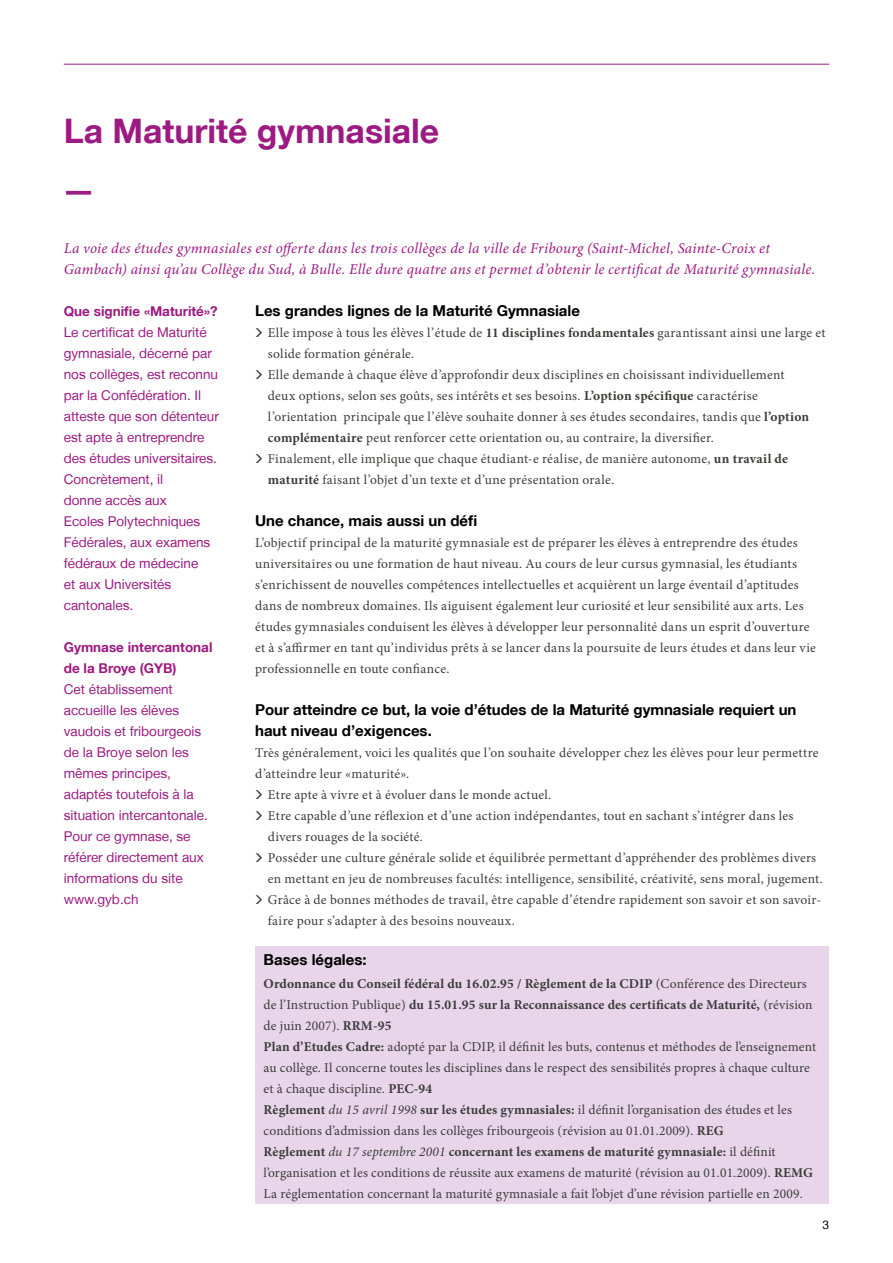
<style>
.page{position:relative;width:893px;height:1263px;background:#fff}
.page>*{position:absolute;margin:0;border:0;box-sizing:border-box;transform-origin:0 0}
.t1{font:700 33.75px/58.5px "Helvetica Neue LT";color:#9c1a81}
.t2{font:italic 15px/21px "Minion Pro";letter-spacing:.015em;color:#9c1a81}
.t3{font:700 15px/21px "Helvetica Neue LT";color:#000}
.t4{font:13.5px/21px "Minion Pro";letter-spacing:.015em;color:#3c3c3b}
.t5{font:13.5px/21px "Helvetica Neue LT";color:#9c1a81}
.t6{font:700 13.5px/21px "Helvetica Neue LT";color:#9c1a81}
.t7{font:12px "Helvetica Neue LT";color:#000}
.s1{font-weight:700}
.s2{font-style:italic}
</style>
<div class="page">
<hr style="left:64px;top:64px;width:765px;height:1px;background:#9c1a81">
<div style="left:255px;top:946px;width:573px;height:257px;background:#e8d5ea"></div>
<h1 class="t1" style="left:62px;top:101px;width:379px">La Maturité gymnasiale —</h1>
<p class="t2" style="left:64px;top:237px;width:753px">La voie des études gymnasiales est offerte dans les trois collèges de la ville de Fribourg (Saint-Michel, Sainte-Croix et<br>Gambach) ainsi qu’au Collège du Sud, à Bulle. Elle dure quatre ans et permet d’obtenir le certificat de Maturité gymnasiale.</p>
<p class="t6" style="left:64px;top:300px;width:155px">Que signifie «Maturité»?</p>
<p class="t5" style="left:64px;top:321px;width:157px">Le certificat de Maturité gymnasiale, décerné par nos collèges, est reconnu par la Confédération. Il atteste que son détenteur est apte à entreprendre des études universitaires.<br>Concrètement, il<br>donne accès aux<br>Ecoles Polytechniques<br>Fédérales, aux examens fédéraux de médecine<br>et aux Universités cantonales.</p>
<p class="t6" style="left:64px;top:636px;width:150px">Gymnase intercantonal de la Broye (GYB)</p>
<p class="t5" style="left:64px;top:678px;width:146px">Cet établissement accueille les élèves vaudois et fribourgeois de la Broye selon les mêmes principes, adaptés toutefois à la situation intercantonale.<br>Pour ce gymnase, se référer directement aux informations du site www.gyb.ch</p>
<p class="t3" style="left:255px;top:300px;width:326px">Les grandes lignes de la Maturité Gymnasiale</p>
<p class="t4" style="left:268px;top:322px;width:559px">Elle impose à tous les élèves l’étude de <span class="s1">11 disciplines fondamentales</span> garantissant ainsi une large et solide formation générale.<br>Elle demande à chaque élève d’approfondir deux disciplines en choisissant individuellement<br>deux options, selon ses goûts, ses intérêts et ses besoins. <span class="s1">L’option spécifique</span> caractérise l’orientation principale que l’élève souhaite donner à ses études secondaires, tandis que <span class="s1">l’option complémentaire</span> peut renforcer cette orientation ou, au contraire, la diversifier.<br>Finalement, elle implique que chaque étudiant-e réalise, de manière autonome, <span class="s1">un travail de maturité</span> faisant l’objet d’un texte et d’une présentation orale.</p>
<p class="t3" style="left:255px;top:510px;width:224px">Une chance, mais aussi un défi</p>
<p class="t4" style="left:255px;top:532px;width:562px">L’objectif principal de la maturité gymnasiale est de préparer les élèves à entreprendre des études universitaires ou une formation de haut niveau. Au cours de leur cursus gymnasial, les étudiants s’enrichissent de nouvelles compétences intellectuelles et acquièrent un large éventail d’aptitudes dans de nombreux domaines. Ils aiguisent également leur curiosité et leur sensibilité aux arts. Les études gymnasiales conduisent les élèves à développer leur personnalité dans un esprit d’ouverture et à s’affirmer en tant qu’individus prêts à se lancer dans la poursuite de leurs études et dans leur vie professionnelle en toute confiance.</p>
<p class="t3" style="left:255px;top:699px;width:543px">Pour atteindre ce but, la voie d’études de la Maturité gymnasiale requiert un haut niveau d’exigences.</p>
<p class="t4" style="left:255px;top:742px;width:565px">Très généralement, voici les qualités que l’on souhaite développer chez les élèves pour leur permettre</p>
<p class="t4" style="left:255px;top:763px;width:156px">d’atteindre leur «maturité».</p>
<p class="t4" style="left:268px;top:784px;width:285px">Etre apte à vivre et à évoluer dans le monde actuel.</p>
<p class="t4" style="left:268px;top:805px;width:527px">Etre capable d’une réflexion et d’une action indépendantes, tout en sachant s’intégrer dans les</p>
<p class="t4" style="left:268px;top:826px;width:157px">divers rouages de la société.</p>
<p class="t4" style="left:268px;top:847px;width:550px">Posséder une culture générale solide et équilibrée permettant d’appréhender des problèmes divers</p>
<p class="t4" style="left:268px;top:868px;width:556px">en mettant en jeu de nombreuses facultés: intelligence, sensibilité, créativité, sens moral, jugement.</p>
<p class="t4" style="left:268px;top:889px;width:555px">Grâce à de bonnes méthodes de travail, être capable d’étendre rapidement son savoir et son savoir-</p>
<p class="t4" style="left:268px;top:910px;width:248px">faire pour s’adapter à des besoins nouveaux.</p>
<p class="t3" style="left:264px;top:949px;width:105px">Bases légales:</p>
<p class="t4" style="left:264px;top:973px;width:554px"><span class="s1">Ordonnance du Conseil fédéral du 16.02.95 / Règlement de la CDIP</span> (Conférence des Directeurs de l’Instruction Publique) <span class="s1">du 15.01.95 sur la Reconnaissance des certificats de Maturité,</span> (révision de juin 2007). <span class="s1">RRM-95<br>Plan d’Etudes Cadre:</span> adopté par la CDIP, il définit les buts, contenus et méthodes de l’enseignement au collège. Il concerne toutes les disciplines dans le respect des sensibilités propres à chaque culture et à chaque discipline. <span class="s1">PEC-94<br>Règlement</span> <span class="s2">du 15 avril 1998</span> <span class="s1">sur les études gymnasiales:</span> il définit l’organisation des études et les conditions d’admission dans les collèges fribourgeois (révision au 01.01.2009). <span class="s1">REG<br>Règlement</span> <span class="s2">du 17 septembre 2001</span> <span class="s1">concernant les examens de maturité gymnasiale:</span> il définit l’organisation et les conditions de réussite aux examens de maturité (révision au 01.01.2009). <span class="s1">REMG </span>La réglementation concernant la maturité gymnasiale a fait l’objet d’une révision partielle en 2009.</p>
<p class="t7" style="left:822px;top:1217px;width:8px">3</p>
</div>
